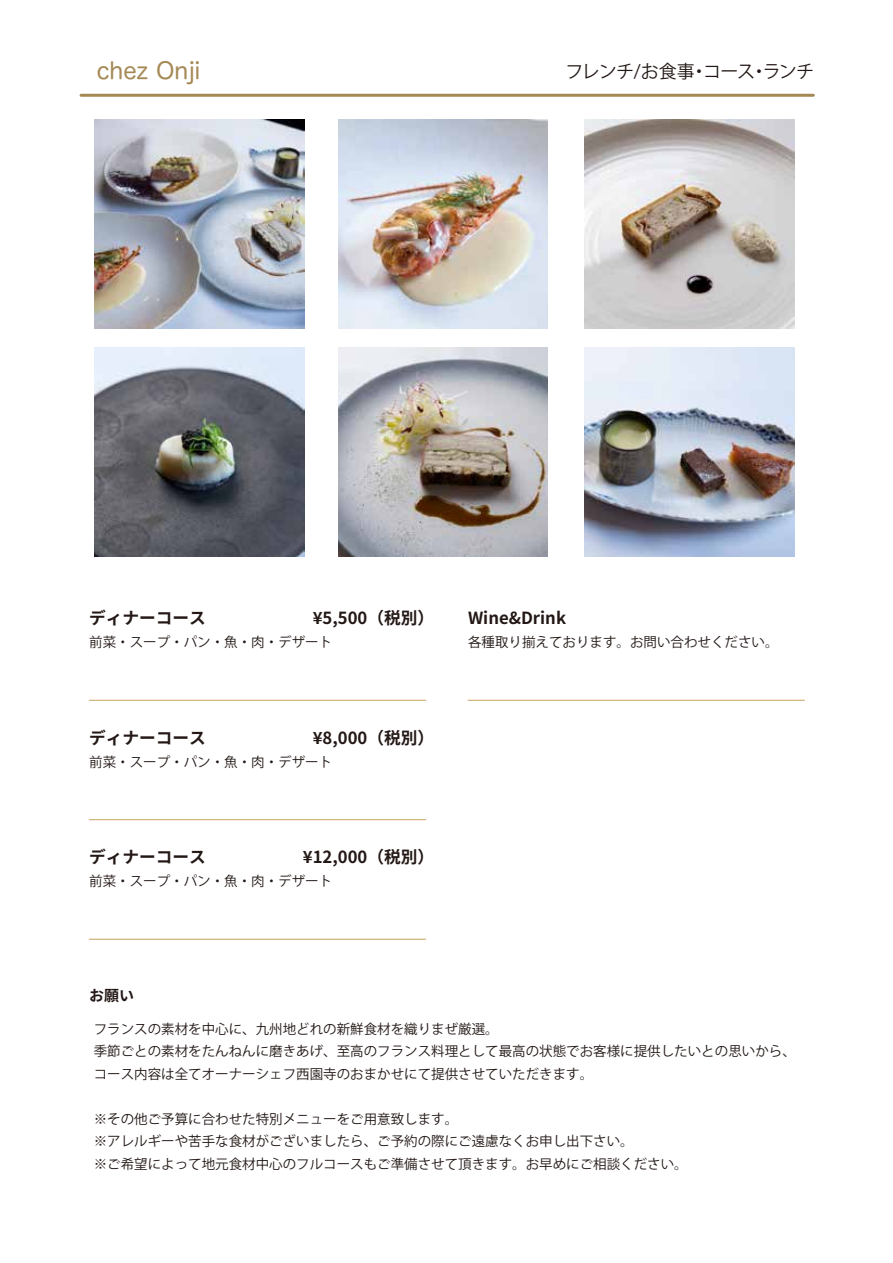
<style>
.page{position:relative;width:893px;height:1263px;background:#fff}
.page>*{position:absolute;margin:0;border:0;box-sizing:border-box;transform-origin:0 0}
.t1{font:22.95px "Hira Maru Pro W4";color:#a58955}
.t2{font:18px "Koz Go Pr 6 N";letter-spacing:-.04em;color:#221815}
.t3{font:700 16.65px "Source Han Sans JP";color:#231815}
.t4{font:700 15px "Source Han Sans JP";color:#231815}
.t5{font:13.5px/22.5px "Koz Go Pr 6 N";color:#221815}
</style>
<div class="page">
<hr style="left:89px;top:700px;width:337px;height:1px;background:#cdab6b">
<hr style="left:468px;top:700px;width:336px;height:1px;background:#cdab6b">
<hr style="left:89px;top:819px;width:337px;height:1px;background:#cdab6b">
<hr style="left:89px;top:939px;width:337px;height:1px;background:#cdab6b">
<hr style="left:81px;top:94px;width:732px;height:3px;background:#a58955">
<img style="left:338px;top:347px;width:209px;height:209px">
<img style="left:585px;top:347px;width:209px;height:209px">
<img style="left:95px;top:347px;width:209px;height:209px">
<img style="left:585px;top:119px;width:209px;height:209px">
<img style="left:338px;top:119px;width:209px;height:209px">
<img style="left:95px;top:119px;width:209px;height:209px">
<h1 class="t1" style="left:97px;top:51px;width:105px">chez Onji</h1>
<h2 class="t2" style="left:566px;top:61px;width:250px">フレンチ/お食事・コース・ランチ</h2>
<p class="t3" style="left:89px;top:609px;width:118px">ディナーコース</p>
<p class="t3" style="left:313px;top:609px;width:123px">¥5,500（税別）</p>
<p class="t5" style="left:89px;top:631px;width:245px">前菜・スープ・パン・魚・肉・デザート</p>
<p class="t5" style="left:468px;top:631px;width:312px">各種取り揃えております。お問い合わせください。</p>
<p class="t3" style="left:468px;top:609px;width:100px">Wine&amp;Drink</p>
<p class="t3" style="left:89px;top:728px;width:118px">ディナーコース</p>
<p class="t3" style="left:313px;top:728px;width:123px">¥8,000（税別）</p>
<p class="t5" style="left:89px;top:751px;width:245px">前菜・スープ・パン・魚・肉・デザート</p>
<p class="t3" style="left:89px;top:848px;width:118px">ディナーコース</p>
<p class="t3" style="left:303px;top:848px;width:133px">¥12,000（税別）</p>
<p class="t5" style="left:89px;top:870px;width:245px">前菜・スープ・パン・魚・肉・デザート</p>
<p class="t4" style="left:89px;top:986px;width:46px">お願い</p>
<p class="t5" style="left:94px;top:1017px;width:703px">フランスの素材を中心に、九州地どれの新鮮食材を織りまぜ厳選。<br>季節ごとの素材をたんねんに磨きあげ、至高のフランス料理として最高の状態でお客様に提供したいとの思いから、コース内容は全てオーナーシェフ西園寺のおまかせにて提供させていただきます。</p>
<p class="t5" style="left:94px;top:1107px;width:595px">※その他ご予算に合わせた特別メニューをご用意致します。<br>※アレルギーや苦手な食材がございましたら、ご予約の際にご遠慮なくお申し出下さい。<br>※ご希望によって地元食材中心のフルコースもご準備させて頂きます。お早めにご相談ください。</p>
</div>
